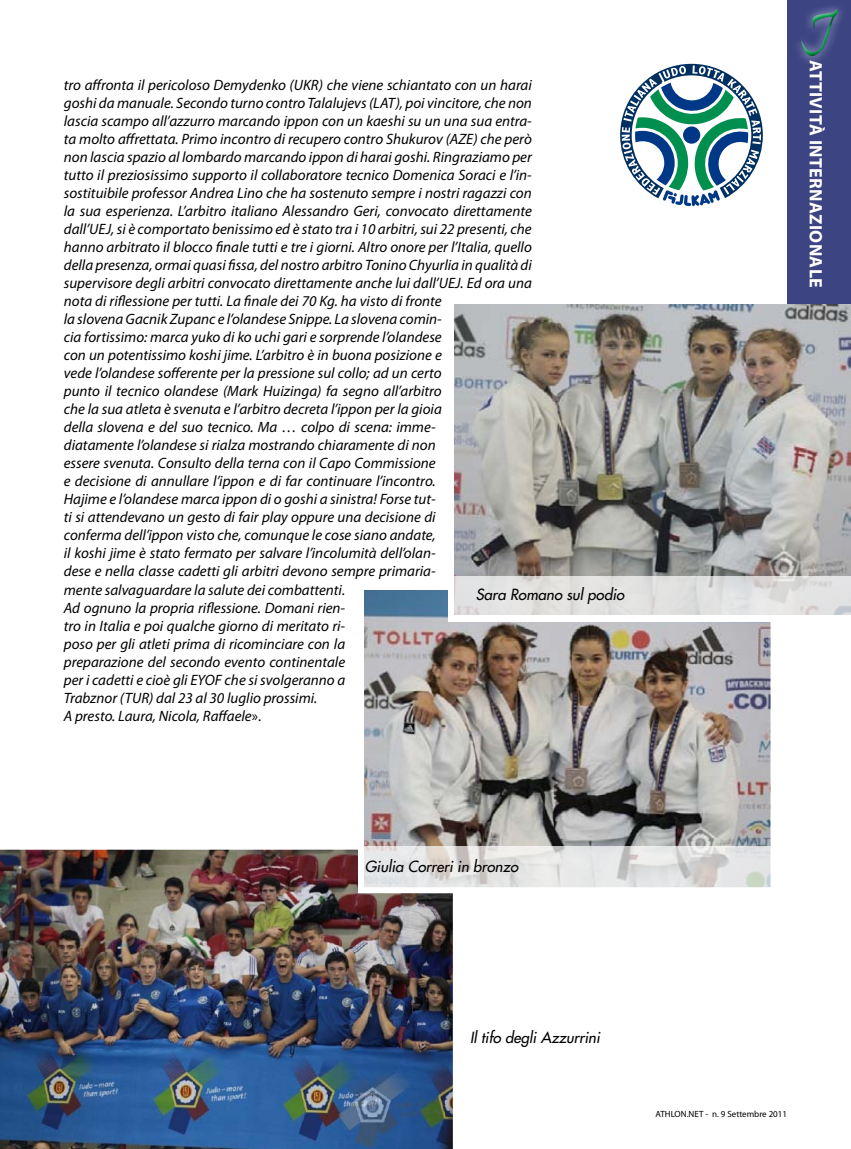
<style>
.page{position:relative;width:851px;height:1149px;background:#fff}
.page>*{position:absolute;margin:0;border:0;box-sizing:border-box;transform-origin:0 0}
.t1{font:700 54px "Ex Ponto Pro";color:#009a47}
.t2{font:700 18px "Myriad Pro";letter-spacing:.02em;color:#fff}
.t3{font:italic 15px/18px "Myriad Pro";color:#000}
.t4{font:italic 15px "Futura";color:#000}
.t5{font:9px "Myriad Pro";color:#000}
.s1{font-style:normal}
</style>
<div class="page">
<div style="left:787px;top:0;width:63px;height:306px;background:#3c4482"></div>
<svg style="left:620px;top:64px;width:142px;height:142px"></svg>
<div style="left:796px;top:2px;width:52px;height:65px;background:#000;opacity:.75"></div>
<img style="left:0;top:849px;width:453px;height:299px">
<img style="left:365px;top:591px;width:404px;height:255px">
<div style="left:358px;top:584px;width:418px;height:308px;border:6px solid #fff"></div>
<svg style="left:358px;top:846px;width:418px;height:43px;background:#e2e2e1"></svg>
<div style="left:448px;top:428px;width:345px;height:193px;background:#fff"></div>
<img style="left:454px;top:304px;width:396px;height:272px">
<svg style="left:454px;top:576px;width:396px;height:38px;background:#e0e0df"></svg>
<p class="t3" style="left:64px;top:76px;width:469px">tro affronta il pericoloso Demydenko (UKR) che viene schiantato con un harai goshi da manuale. Secondo turno contro Talalujevs (LAT), poi vincitore, che non lascia scampo all’azzurro marcando ippon con un kaeshi su un una sua entra&shy;ta molto affrettata. Primo incontro di recupero contro Shukurov (AZE) che però non lascia spazio al lombardo marcando ippon di harai goshi. Ringraziamo per tutto il preziosissimo supporto il collaboratore tecnico Domenica Soraci e l’in&shy;sostituibile professor Andrea Lino che ha sostenuto sempre i nostri ragazzi con la sua esperienza. L’arbitro italiano Alessandro Geri, convocato direttamente dall’UEJ, si è comportato benissimo ed è stato tra i 10 arbitri, sui 22 presenti, che hanno arbitrato il blocco finale tutti e tre i giorni. Altro onore per l’Italia, quello della presenza, ormai quasi fissa, del nostro arbitro Tonino Chyurlia in qualità di supervisore degli arbitri convocato direttamente anche lui dall’UEJ. Ed ora una nota di riflessione per tutti. La finale dei 70 Kg. ha visto di fronte<br>la slovena Gacnik Zupanc e l’olandese Snippe. La slovena comin-<br>cia fortissimo: marca yuko di ko uchi gari e sorprende l’olandese<br>con un potentissimo koshi jime. L’arbitro è in buona posizione e<br>vede l’olandese sofferente per la pressione sul collo; ad un certo<br>punto il tecnico olandese (Mark Huizinga) fa segno all’arbitro<br>che la sua atleta è svenuta e l’arbitro decreta l’ippon per la gioia<br>della slovena e del suo tecnico. Ma … colpo di scena: imme-<br>diatamente l’olandese si rialza mostrando chiaramente di non<br>essere svenuta. Consulto della terna con il Capo Commissione<br>e decisione di annullare l’ippon e di far continuare l’incontro.<br>Hajime e l’olandese marca ippon di o goshi a sinistra! Forse tut-<br>ti si attendevano un gesto di fair play oppure una decisione di<br>conferma dell’ippon visto che, comunque le cose siano andate,<br>il koshi jime è stato fermato per salvare l’incolumità dell’olan-<br>dese e nella classe cadetti gli arbitri devono sempre primaria-<br>mente salvaguardare la salute dei combattenti.<br>Ad ognuno la propria riflessione. Domani rien-<br>tro in Italia e poi qualche giorno di meritato ri-<br>poso per gli atleti prima di ricominciare con la<br>preparazione del secondo evento continentale<br>per i cadetti e cioè gli EYOF che si svolgeranno a<br>Trabznor (TUR) dal 23 al 30 luglio prossimi.<br>A presto. Laura, Nicola, Raffaele<span class="s1">».</span></p>
<p class="t4" style="left:475px;top:585px;width:150px">Sara Romano sul podio</p>
<p class="t4" style="left:365px;top:856px;width:155px">Giulia Correri in bronzo</p>
<h1 class="t1" style="left:806px;top:-4px;width:29px">J</h1>
<p class="t2" style="left:827px;top:60px;width:229px;rotate:90deg">ATTIVITÀ INTERNAZIONALE</p>
<p class="t4" style="left:470px;top:1026px;width:131px">Il tifo degli Azzurrini</p>
<p class="t5" style="left:655px;top:1108px;width:133px">ATHLON.NET - n. 9 Settembre 2011</p>
</div>
